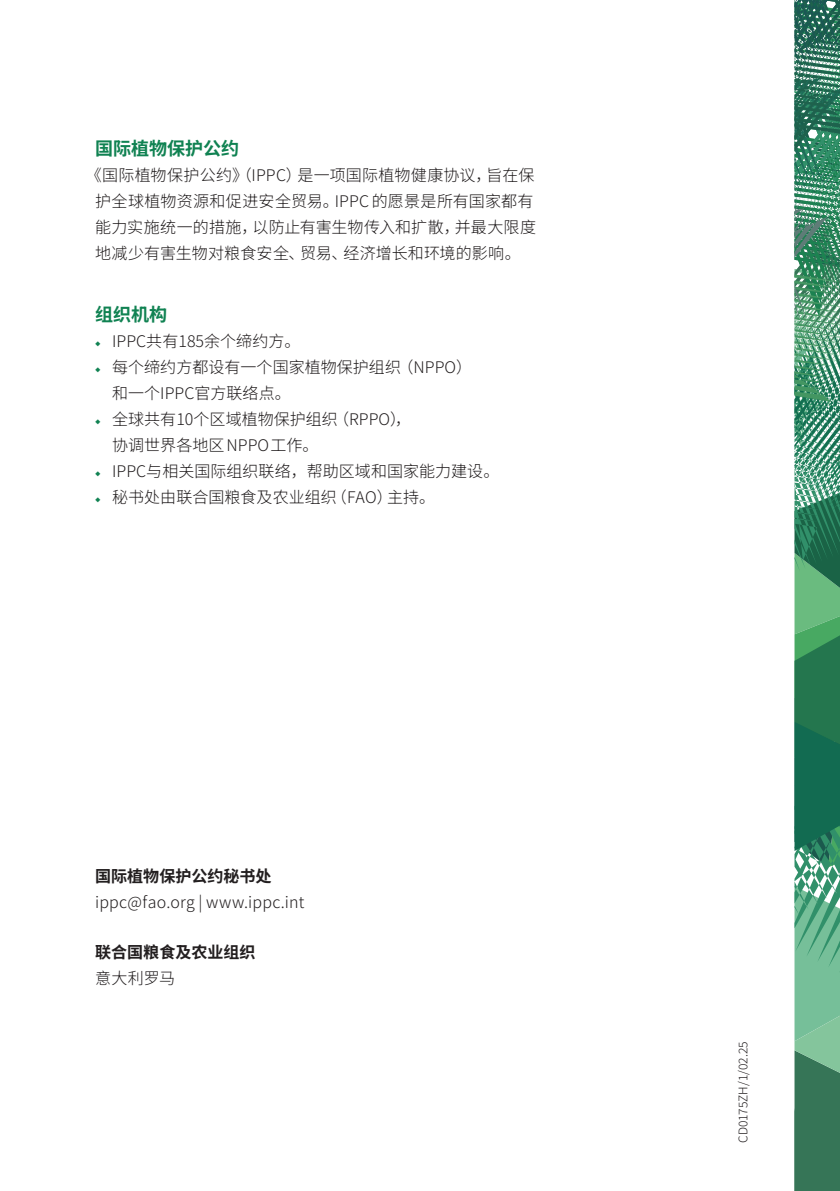
<style>
.page{position:relative;width:840px;height:1191px;background:#fff}
.page>*{position:absolute;margin:0;border:0;box-sizing:border-box;transform-origin:0 0}
.t1{font:100 18px "Noto Sans SC";color:#108252}
.t2{font:100 16px/26px "Noto Sans SC";color:#231f20}
.t3{font:100 12px "Noto Sans SC";color:#231f20}
.s1{font-family:"Source Sans Pro";font-weight:400;font-size:9.2px;color:#108252}
</style>
<div class="page">
<svg style="left:794px;top:0;width:45px;height:1191px;background:#4b9373"></svg>
<p class="t1" style="left:95px;top:138px;width:145px">国际植物保护公约</p>
<p class="t2" style="left:86px;top:162px;width:451px;text-align:center">《国际植物保护公约》（IPPC）是一项国际植物健康协议，旨在保护全球植物资源和促进安全贸易。IPPC的愿景是所有国家都有能力实施统一的措施，以防止有害生物传入和扩散，并最大限度地减少有害生物对粮食安全、贸易、经济增长和环境的影响。</p>
<p class="t1" style="left:95px;top:304px;width:73px">组织机构</p>
<p class="t2" style="left:95px;top:329px;width:207px"><span class="s1">◆</span> IPPC共有185余个缔约方。</p>
<p class="t2" style="left:112px;top:355px;width:361px;text-indent:-17px"><span class="s1">◆</span> 每个缔约方都设有一个国家植物保护组织（NPPO）和一个IPPC官方联络点。</p>
<p class="t2" style="left:112px;top:407px;width:300px;text-indent:-17px"><span class="s1">◆</span> 全球共有10个区域植物保护组织（RPPO），协调世界各地区 NPPO工作。</p>
<p class="t2" style="left:95px;top:459px;width:405px"><span class="s1">◆</span> IPPC与相关国际组织联络，帮助区域和国家能力建设。</p>
<p class="t2" style="left:95px;top:485px;width:341px"><span class="s1">◆</span> 秘书处由联合国粮食及农业组织（FAO）主持。</p>
<p class="t2" style="left:95px;top:863px;width:210px">国际植物保护公约秘书处ippc@fao.org | www.ippc.int</p>
<p class="t2" style="left:95px;top:939px;width:162px">联合国粮食及农业组织意大利罗马</p>
<p class="t3" style="left:735px;top:1143px;width:103px;rotate:-90deg">CD0175ZH/1/02.25</p>
</div>
